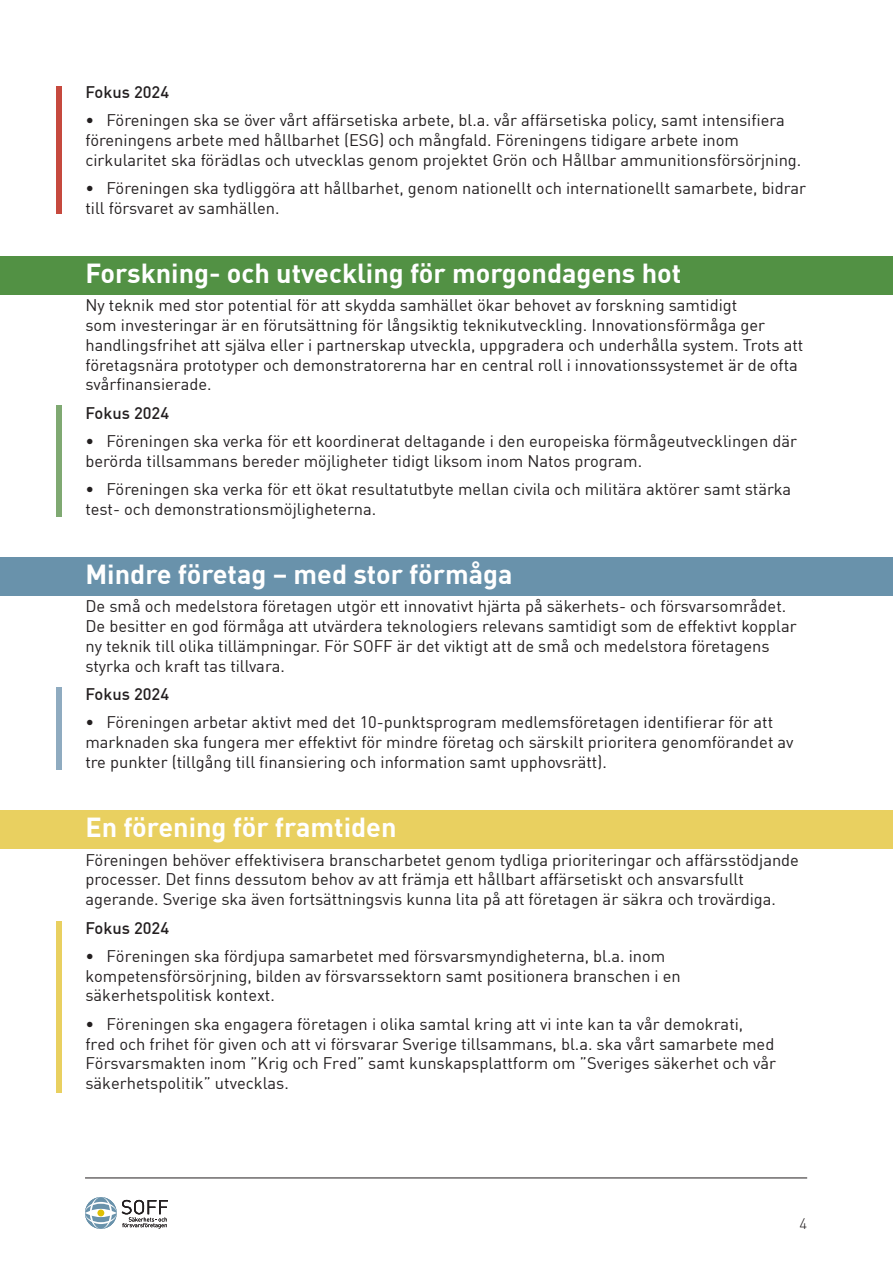
<style>
.page{position:relative;width:893px;height:1263px;background:#fff}
.page>*{position:absolute;margin:0;border:0;box-sizing:border-box;transform-origin:0 0}
.t1{font:700 27px "DIN Offc";color:#fff}
.t2{font:16.5px/19.8px "DIN Offc";color:#231f20}
.t3{font:500 16.5px "DIN Offc";color:#231f20}
.t4{font:300 15px "DIN Offc";color:#231f20}
</style>
<div class="page">
<hr style="left:85px;top:1178px;width:722px;height:1px;background:#231f20">
<svg style="left:85px;top:1197px;width:83px;height:32px"></svg>
<div style="left:0;top:811px;width:893px;height:38px;background:#e9d060"></div>
<div style="left:0;top:256px;width:893px;height:38px;background:#529144"></div>
<div style="left:0;top:557px;width:893px;height:38px;background:#6992ab"></div>
<div style="left:56px;top:86px;width:6px;height:128px;background:#c6493e"></div>
<div style="left:56px;top:405px;width:6px;height:112px;background:#7fa972"></div>
<div style="left:56px;top:688px;width:6px;height:82px;background:#8fabc0"></div>
<div style="left:56px;top:921px;width:6px;height:172px;background:#e9d060"></div>
<p class="t3" style="left:85px;top:81px;width:85px">Fokus 2024</p>
<p class="t2" style="left:85px;top:110px;width:717px">• Föreningen ska se över vårt affärsetiska arbete, bl.a. vår affärsetiska policy, samt intensifiera föreningens arbete med hållbarhet (ESG) och mångfald. Föreningens tidigare arbete inom cirkularitet ska förädlas och utvecklas genom projektet Grön och Hållbar ammunitionsförsörjning.</p>
<p class="t2" style="left:85px;top:178px;width:722px">• Föreningen ska tydliggöra att hållbarhet, genom nationellt och internationellt samarbete, bidrar till försvaret av samhällen.</p>
<p class="t1" style="left:85px;top:255px;width:597px">Forskning- och utveckling för morgondagens hot</p>
<p class="t2" style="left:85px;top:295px;width:719px">Ny teknik med stor potential för att skydda samhället ökar behovet av forskning samtidigt<br>som investeringar är en förutsättning för långsiktig teknikutveckling. Innovationsförmåga ger handlingsfrihet att själva eller i partnerskap utveckla, uppgradera och underhålla system. Trots att företagsnära prototyper och demonstratorerna har en central roll i innovationssystemet är de ofta svårfinansierade.</p>
<p class="t3" style="left:85px;top:402px;width:85px">Fokus 2024</p>
<p class="t2" style="left:85px;top:431px;width:713px">• Föreningen ska verka för ett koordinerat deltagande i den europeiska förmågeutvecklingen där berörda tillsammans bereder möjligheter tidigt liksom inom Natos program.</p>
<p class="t2" style="left:85px;top:479px;width:707px">• Föreningen ska verka för ett ökat resultatutbyte mellan civila och militära aktörer samt stärka test- och demonstrationsmöjligheterna.</p>
<p class="t1" style="left:85px;top:557px;width:429px">Mindre företag – med stor förmåga</p>
<p class="t2" style="left:85px;top:596px;width:713px">De små och medelstora företagen utgör ett innovativt hjärta på säkerhets- och försvarsområdet.<br>De besitter en god förmåga att utvärdera teknologiers relevans samtidigt som de effektivt kopplar ny teknik till olika tillämpningar. För SOFF är det viktigt att de små och medelstora företagens styrka och kraft tas tillvara.</p>
<p class="t3" style="left:85px;top:684px;width:85px">Fokus 2024</p>
<p class="t2" style="left:85px;top:712px;width:710px">• Föreningen arbetar aktivt med det 10-punktsprogram medlemsföretagen identifierar för att marknaden ska fungera mer effektivt för mindre företag och särskilt prioritera genomförandet av tre punkter (tillgång till finansiering och information samt upphovsrätt).</p>
<p class="t1" style="left:85px;top:810px;width:313px">En förening för framtiden</p>
<p class="t2" style="left:85px;top:849px;width:715px">Föreningen behöver effektivisera branscharbetet genom tydliga prioriteringar och affärsstödjande processer. Det finns dessutom behov av att främja ett hållbart affärsetiskt och ansvarsfullt agerande. Sverige ska även fortsättningsvis kunna lita på att företagen är säkra och trovärdiga.</p>
<p class="t3" style="left:85px;top:917px;width:85px">Fokus 2024</p>
<p class="t2" style="left:85px;top:946px;width:597px">• Föreningen ska fördjupa samarbetet med försvarsmyndigheterna, bl.a. inom kompetensförsörjning, bilden av försvarssektorn samt positionera branschen i en säkerhetspolitisk kontext.</p>
<p class="t2" style="left:85px;top:1013px;width:692px">• Föreningen ska engagera företagen i olika samtal kring att vi inte kan ta vår demokrati, fred och frihet för given och att vi försvarar Sverige tillsammans, bl.a. ska vårt samarbete med Försvarsmakten inom ”Krig och Fred” samt kunskapsplattform om ”Sveriges säkerhet och vår säkerhetspolitik” utvecklas.</p>
<p class="t4" style="left:799px;top:1214px;width:9px">4</p>
</div>
